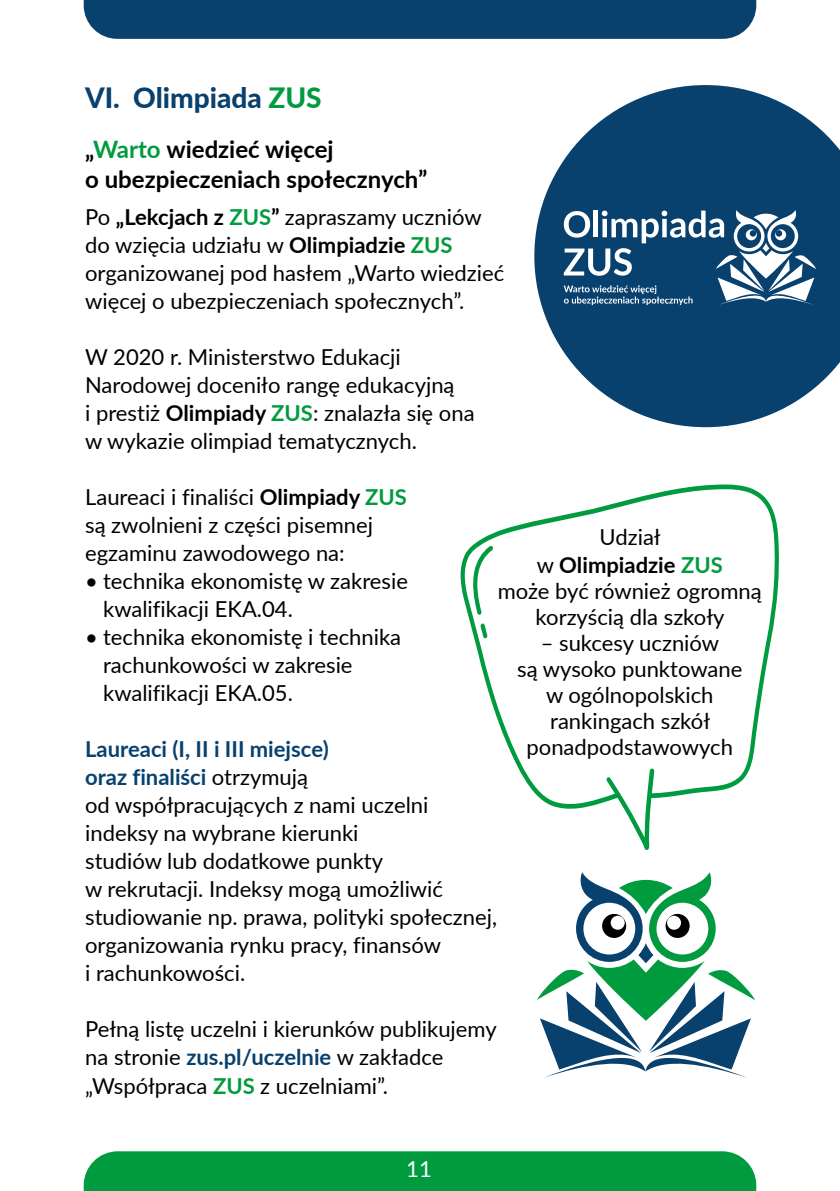
<style>
.page{position:relative;width:840px;height:1191px;background:#fff}
.page>*{position:absolute;margin:0;border:0;box-sizing:border-box;transform-origin:0 0}
._1_Nagłówek_A_H2{font:800 28px "Lato";color:#08406e}
._2_Nagłówek_A_2_H3{font:700 24px/30px "Lato";color:#000}
._11_14_tekst_podstawowy{font:22px/28px "Lato";color:#000}
._11_14_tekst_podstawowy-2{font:700 22px/28px "Lato";color:#000;text-align:center}
.t1{font:22px "Lato";color:#fff}
.s1{color:#009b3e}
.s2{font-weight:700}
.s3{font-weight:700;color:#009b3e}
.s4{font-weight:700;color:#08406e}
.s5{font-weight:400}
</style>
<div class="page">
<div style="left:84px;top:0;width:671px;height:39px;background:#08406e"></div>
<div style="left:84px;top:1151px;width:671px;height:40px;background:#009b3e"></div>
<svg style="left:534px;top:85px;width:305px;height:342px;fill:#08406e"></svg>
<svg style="left:563px;top:210px;width:252px;height:95px"></svg>
<svg style="left:537px;top:872px;width:217px;height:206px"></svg>
<svg style="left:460px;top:484px;width:318px;height:366px"></svg>
<h2 class="_1_Nagłówek_A_H2" style="left:85px;top:77px;width:238px">VI. Olimpiada <span class="s1">ZUS</span></h2>
<h3 class="_2_Nagłówek_A_2_H3" style="left:85px;top:133px;width:343px">„<span class="s1">Warto</span> wiedzieć więcej<br>o ubezpieczeniach społecznych”</h3>
<p class="_11_14_tekst_podstawowy" style="left:85px;top:202px;width:420px">Po <span class="s2">„Lekcjach z</span> <span class="s3">ZUS</span><span class="s2">”</span> zapraszamy uczniów do wzięcia udziału w <span class="s2">Olimpiadzie</span> <span class="s3">ZUS </span>organizowanej pod hasłem „Warto wiedzieć więcej o ubezpieczeniach społecznych”.</p>
<p class="_11_14_tekst_podstawowy" style="left:85px;top:342px;width:391px">W 2020 r. Ministerstwo Edukacji Narodowej doceniło rangę edukacyjną<br>i prestiż <span class="s2">Olimpiady</span> <span class="s3">ZUS</span>: znalazła się ona w wykazie olimpiad tematycznych.</p>
<p class="_11_14_tekst_podstawowy" style="left:85px;top:482px;width:323px">Laureaci i finaliści <span class="s2">Olimpiady</span> <span class="s3">ZUS </span>są zwolnieni z części pisemnej egzaminu zawodowego na:</p>
<p class="_11_14_tekst_podstawowy" style="left:103px;top:566px;width:306px;text-indent:-18px">• technika ekonomistę w zakresie kwalifikacji EKA.04.</p>
<p class="_11_14_tekst_podstawowy" style="left:103px;top:622px;width:299px;text-indent:-18px">• technika ekonomistę i technika rachunkowości w zakresie kwalifikacji EKA.05.</p>
<p class="_11_14_tekst_podstawowy" style="left:85px;top:734px;width:413px"><span class="s4">Laureaci (I, II i III miejsce)<br>oraz finaliści</span> otrzymują<br>od współpracujących z nami uczelni indeksy na wybrane kierunki<br>studiów lub dodatkowe punkty<br>w rekrutacji. Indeksy mogą umożliwić studiowanie np. prawa, polityki społecznej, organizowania rynku pracy, finansów<br>i rachunkowości.</p>
<p class="_11_14_tekst_podstawowy" style="left:85px;top:1014px;width:413px">Pełną listę uczelni i kierunków publikujemy na stronie <span class="s4">zus.pl/uczelnie</span> w zakładce „Współpraca <span class="s3">ZUS</span> z uczelniami”.</p>
<p class="_11_14_tekst_podstawowy-2" style="left:536px;top:522px;width:187px"><span class="s5">Udział<br>w</span> Olimpiadzie <span class="s1">ZUS</span></p>
<p class="_11_14_tekst_podstawowy" style="left:497px;top:577px;width:265px;line-height:26px;text-align:center">może być również ogromną korzyścią dla szkoły</p>
<p class="_11_14_tekst_podstawowy" style="left:517px;top:629px;width:226px;line-height:26px;text-align:center">– sukcesy uczniów<br>są wysoko punktowane w ogólnopolskich rankingach szkół ponadpodstawowych</p>
<p class="t1" style="left:406px;top:1153px;width:27px">11</p>
</div>
